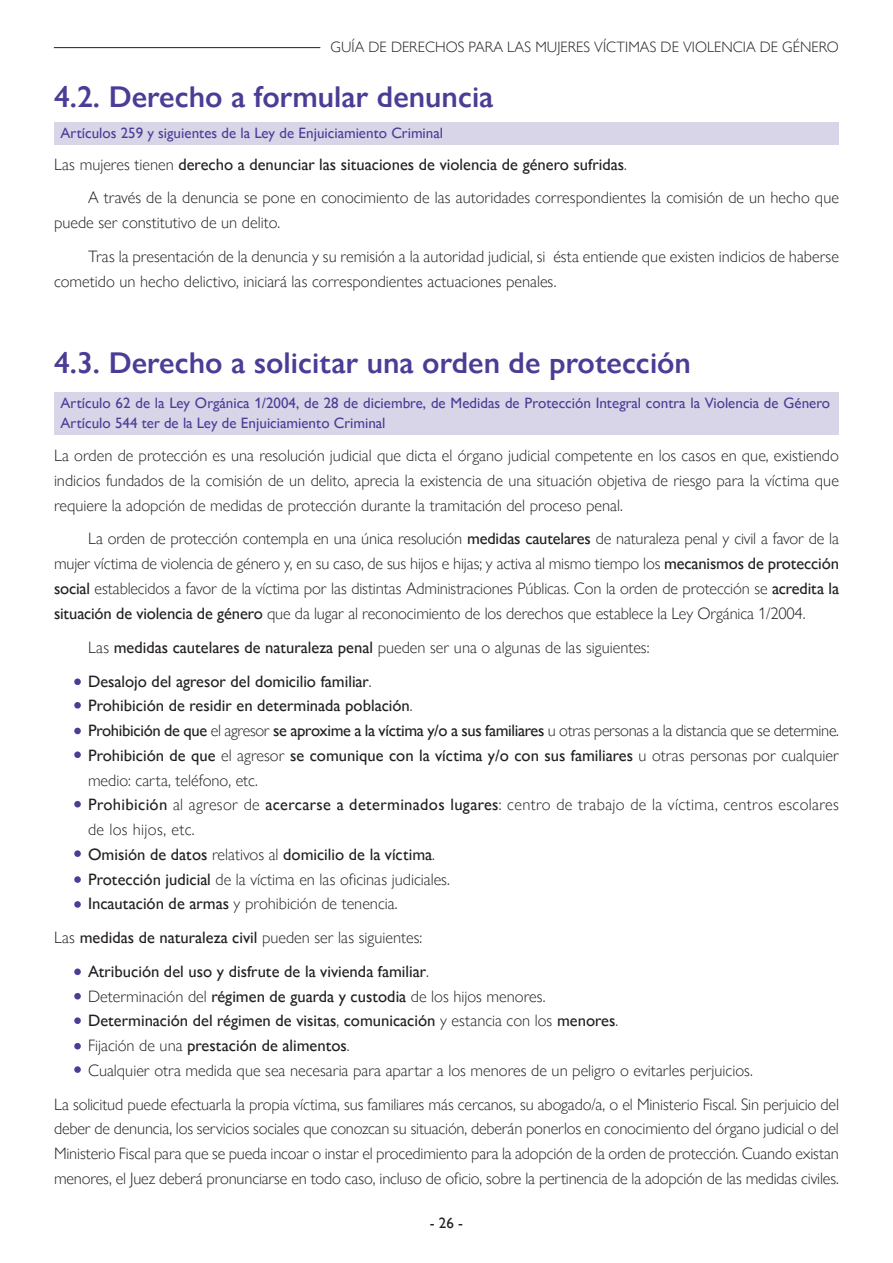
<style>
.page{position:relative;width:893px;height:1263px;background:#fff}
.page>*{position:absolute;margin:0;border:0;box-sizing:border-box;transform-origin:0 0}
.titulo2{font:600 30px "Gill Sans Nova";color:#4b3d96}
.t1{font:300 16.5px/24.8px "Gill Sans Nova";color:#231f20}
.t2{font:500 16.5px "Gill Sans Nova";color:#231f20}
.t3{font:300 16.5px/24.8px "Gill Sans Nova";letter-spacing:.02em;color:#231f20}
.t4{font:500 16.5px "Gill Sans Nova";letter-spacing:-.02em;color:#231f20}
.t5{font:500 15px/19.5px "Gill Sans Nova";color:#4b3d96}
.t6{font:300 15px "Gill Sans Nova";color:#231f20}
.t7{font:500 15px "Gill Sans Nova";color:#231f20}
.s1{font-weight:300}
.s2{font-weight:500}
</style>
<div class="page">
<hr style="left:54px;top:47px;width:266px;height:1px;background:#231f20">
<div style="left:74px;top:678px;width:7px;height:7px;background:#4b3d96;border-radius:50%"></div>
<div style="left:74px;top:702px;width:7px;height:7px;background:#4b3d96;border-radius:50%"></div>
<div style="left:74px;top:728px;width:7px;height:6px;background:#4b3d96;border-radius:50%"></div>
<div style="left:74px;top:751px;width:7px;height:7px;background:#4b3d96;border-radius:50%"></div>
<div style="left:74px;top:801px;width:7px;height:6px;background:#4b3d96;border-radius:50%"></div>
<div style="left:74px;top:850px;width:7px;height:7px;background:#4b3d96;border-radius:50%"></div>
<div style="left:74px;top:876px;width:7px;height:7px;background:#4b3d96;border-radius:50%"></div>
<div style="left:74px;top:901px;width:7px;height:7px;background:#4b3d96;border-radius:50%"></div>
<div style="left:74px;top:968px;width:7px;height:7px;background:#4b3d96;border-radius:50%"></div>
<div style="left:74px;top:993px;width:7px;height:6px;background:#4b3d96;border-radius:50%"></div>
<div style="left:74px;top:1017px;width:7px;height:7px;background:#4b3d96;border-radius:50%"></div>
<div style="left:74px;top:1043px;width:7px;height:6px;background:#4b3d96;border-radius:50%"></div>
<div style="left:74px;top:1066px;width:7px;height:7px;background:#4b3d96;border-radius:50%"></div>
<div style="left:54px;top:122px;width:785px;height:23px;background:#d9d5e9"></div>
<div style="left:54px;top:392px;width:785px;height:43px;background:#d9d5e9"></div>
<p class="t6" style="left:331px;top:38px;width:510px">GUÍA DE DERECHOS PARA LAS MUJERES VÍCTIMAS DE VIOLENCIA DE GÉNERO</p>
<p class="titulo2" style="left:54px;top:78px;width:441px">4.2. Derecho a formular denuncia</p>
<p class="t5" style="left:60px;top:123px;width:384px">Artículos 259 y siguientes de la Ley de Enjuiciamiento Criminal</p>
<p class="t2" style="left:54px;top:154px;width:574px"><span class="s1">Las mujeres tienen</span> derecho a denunciar las situaciones de violencia de género sufridas<span class="s1">.</span></p>
<p class="t1" style="left:54px;top:185px;width:786px;text-indent:34px">A través de la denuncia se pone en conocimiento de las autoridades correspondientes la comisión de un hecho que puede ser constitutivo de un delito.</p>
<p class="t1" style="left:54px;top:244px;width:786px;text-indent:34px">Tras la presentación de la denuncia y su remisión a la autoridad judicial, si ésta entiende que existen indicios de haberse cometido un hecho delictivo, iniciará las correspondientes actuaciones penales.</p>
<p class="titulo2" style="left:54px;top:344px;width:638px">4.3. Derecho a solicitar una orden de protección</p>
<p class="t5" style="left:60px;top:393px;width:771px">Artículo 62 de la Ley Orgánica 1/2004, de 28 de diciembre, de Medidas de Protección Integral contra la Violencia de Género<br>Artículo 544 ter de la Ley de Enjuiciamiento Criminal</p>
<p class="t1" style="left:54px;top:443px;width:786px;text-align:justify">La orden de protección es una resolución judicial que dicta el órgano judicial competente en los casos en que, existiendo indicios fundados de la comisión de un delito, aprecia la existencia de una situación objetiva de riesgo para la víctima que requiere la adopción de medidas de protección durante la tramitación del proceso penal.</p>
<p class="t1" style="left:54px;top:526px;width:786px;text-align:justify;text-indent:34px">La orden de protección contempla en una única resolución <span class="s2">medidas cautelares</span> de naturaleza penal y civil a favor de la mujer víctima de violencia de género y, en su caso, de sus hijos e hijas; y activa al mismo tiempo los <span class="s2">mecanismos de protección social</span> establecidos a favor de la víctima por las distintas Administraciones Públicas. Con la orden de protección se <span class="s2">acredita la situación de violencia de género</span> que da lugar al reconocimiento de los derechos que establece la Ley Orgánica 1/2004.</p>
<p class="t1" style="left:88px;top:634px;width:563px">Las <span class="s2">medidas cautelares de naturaleza penal</span> pueden ser una o algunas de las siguientes:</p>
<p class="t2" style="left:88px;top:671px;width:285px">Desalojo del agresor del domicilio familiar<span class="s1">.</span></p>
<p class="t2" style="left:88px;top:696px;width:326px">Prohibición de residir en determinada población<span class="s1">.</span></p>
<p class="t4" style="left:88px;top:720px;width:752px">Prohibición de que <span class="s1">el agresor</span> se aproxime a la víctima y/o a sus familiares <span class="s1">u otras personas a la distancia que se determine.</span></p>
<p class="t1" style="left:88px;top:743px;width:752px"><span class="s2">Prohibición de que</span> el agresor <span class="s2">se comunique con la víctima y/o con sus familiares</span> u otras personas por cualquier medio: carta, teléfono, etc.</p>
<p class="t3" style="left:88px;top:792px;width:752px"><span class="s2">Prohibición</span> al agresor de <span class="s2">acercarse a determinados lugares</span>: centro de trabajo de la víctima, centros escolares de los hijos, etc.</p>
<p class="t2" style="left:88px;top:844px;width:348px">Omisión de datos <span class="s1">relativos al</span> domicilio de la víctima<span class="s1">.</span></p>
<p class="t1" style="left:88px;top:866px;width:364px"><span class="s2">Protección judicial</span> de la víctima en las oficinas judiciales.</p>
<p class="t1" style="left:88px;top:891px;width:311px"><span class="s2">Incautación de armas</span> y prohibición de tenencia.</p>
<p class="t1" style="left:54px;top:925px;width:370px">Las <span class="s2">medidas de naturaleza civil</span> pueden ser las siguientes:</p>
<p class="t2" style="left:88px;top:961px;width:342px">Atribución del uso y disfrute de la vivienda familiar<span class="s1">.</span></p>
<p class="t1" style="left:88px;top:983px;width:459px">Determinación del <span class="s2">régimen de guarda y custodia</span> de los hijos menores.</p>
<p class="t2" style="left:88px;top:1011px;width:532px">Determinación del régimen de visitas<span class="s1">,</span> comunicación <span class="s1">y estancia con los</span> menores<span class="s1">.</span></p>
<p class="t2" style="left:88px;top:1035px;width:263px"><span class="s1">Fijación de una</span> prestación de alimentos<span class="s1">.</span></p>
<p class="t1" style="left:88px;top:1058px;width:666px">Cualquier otra medida que sea necesaria para apartar a los menores de un peligro o evitarles perjuicios.</p>
<p class="t1" style="left:54px;top:1091px;width:786px;text-align:justify">La solicitud puede efectuarla la propia víctima, sus familiares más cercanos, su abogado/a, o el Ministerio Fiscal. Sin perjuicio del deber de denuncia, los servicios sociales que conozcan su situación, deberán ponerlos en conocimiento del órgano judicial o del Ministerio Fiscal para que se pueda incoar o instar el procedimiento para la adopción de la orden de protección. Cuando existan menores, el Juez deberá pronunciarse en todo caso, incluso de oficio, sobre la pertinencia de la adopción de las medidas civiles.</p>
<p class="t7" style="left:430px;top:1213px;width:35px">- 26 -</p>
</div>
